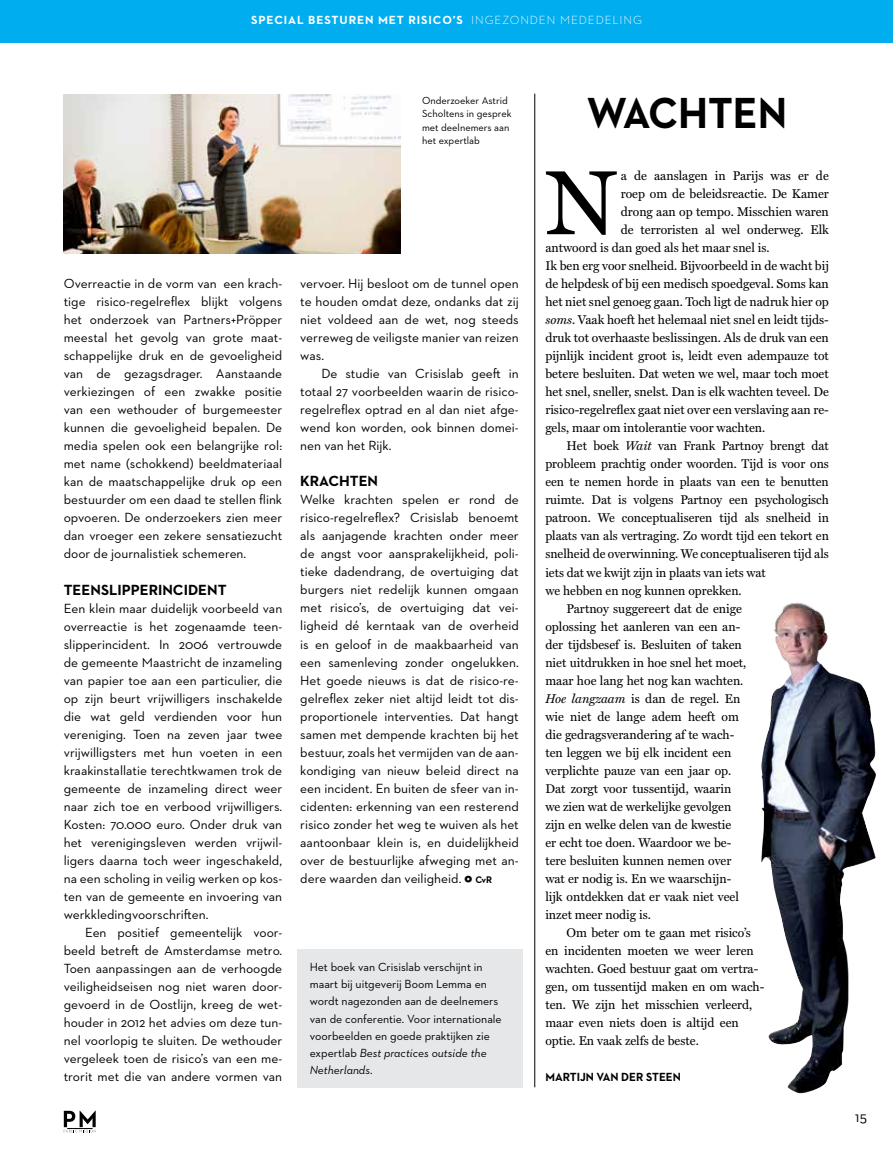
<style>
.page{position:relative;width:893px;height:1149px;background:#fff}
.page>*{position:absolute;margin:0;border:0;box-sizing:border-box;transform-origin:0 0}
.t1{font:91.8px "Miller Text";color:#000}
.t2{font:700 44.25px "Neutraface 2 Text";color:#000;scale:.95 1}
.t3{font:700 28.5px "Neutraface 2 Text";color:#000}
.t4{font:700 15px "Neutraface 2 Text";color:#000}
.t5{font:15px "Neutraface 2 Text";color:#000}
.t6{font:13.5px/18px "Neutraface 2 Text";color:#000;text-align:justify}
.t7{font:12.75px "Miller Text";color:#000}
.t8{font:12.75px "Miller Text";color:#000;scale:.96 1}
.t9{font:12px/17.2px "Neutraface 2 Text";color:#000}
.t10{font:700 12px "Neutraface 2 Text";letter-spacing:.075em;color:#fff}
.t11{font:700 12px "Neutraface 2 Text";color:#000}
.t12{font:10.5px/13.5px "Neutraface 2 Text";color:#000}
.t13{font:700 9.75px "Neutraface 2 Text";color:#000}
.s1{font-weight:300}
.s2{font-style:italic}
</style>
<div class="page">
<svg style="left:64px;top:1110px;width:32px;height:21px"></svg>
<div style="left:0;top:0;width:893px;height:43px;background:#00aeef"></div>
<hr style="left:534px;top:94px;width:1px;height:992px;background:#000">
<img style="left:64px;top:95px;width:337px;height:158px">
<div style="left:297px;top:948px;width:225px;height:138px;background:#e6e7e8"></div>
<img style="left:761px;top:602px;width:107px;height:490px">
<p class="t10" style="left:251px;top:12px;width:392px">SPECIAL BESTUREN MET RISICO’S <span class="s1">INGEZONDEN MEDEDELING</span></p>
<p class="t12" style="left:422px;top:93px;width:91px">Onderzoeker Astrid<br>Scholtens in gesprek met deelnemers aan het expertlab</p>
<p class="t6" style="left:64px;top:274px;width:220px">Overreactie in de vorm van een krach&shy;tige risico-regelreflex blijkt volgens het onderzoek van Partners+Pröpper meestal het gevolg van grote maat&shy;schappelijke druk en de gevoeligheid van de gezagsdrager. Aanstaande verkiezingen of een zwakke positie van een wethouder of burgemeester kunnen die gevoeligheid bepalen. De media spelen ook een belangrijke rol: met name (schokkend) beeldmateriaal kan de maatschappelijke druk op een bestuurder om een daad te stellen flink opvoeren. De onderzoekers zien meer dan vroeger een zekere sensatiezucht door de journalistiek schemeren.</p>
<p class="t4" style="left:64px;top:579px;width:46px">TEENSLIPPE</p>
<p class="t4" style="left:149px;top:579px;width:34px">RINCIDE</p>
<p class="t4" style="left:207px;top:579px;width:21px">NT</p>
<p class="t6" style="left:64px;top:598px;width:220px">Een klein maar duidelijk voorbeeld van overreactie is het zogenaamde teen&shy;slipperincident. In 2006 vertrouwde de gemeente Maastricht de inzameling van papier toe aan een particulier, die op zijn beurt vrijwilligers inschakelde die wat geld verdienden voor hun vereniging. Toen na zeven jaar twee vrijwilligsters met hun voeten in een kraakinstallatie terechtkwamen trok de gemeente de inzameling direct weer naar zich toe en verbood vrijwilligers.<br>Kosten: 70.000 euro. Onder druk van het verenigingsleven werden vrijwil&shy;ligers daarna toch weer ingeschakeld, na een scholing in veilig werken op kos&shy;ten van de gemeente en invoering van werkkledingvoorschriften.</p>
<p class="t6" style="left:64px;top:922px;width:220px;text-indent:21px">Een positief gemeentelijk voor&shy;beeld betreft de Amsterdamse metro.<br>Toen aanpassingen aan de verhoogde veiligheidseisen nog niet waren door&shy;gevoerd in de Oostlijn, kreeg de wet&shy;houder in 2012 het advies om deze tun&shy;nel voorlopig te sluiten. De wethouder vergeleek toen de risico’s van een me&shy;trorit met die van andere vormen van</p>
<p class="t6" style="left:300px;top:274px;width:220px">vervoer. Hij besloot om de tunnel open te houden omdat deze, ondanks dat zij niet voldeed aan de wet, nog steeds verreweg de veiligste manier van reizen was.</p>
<p class="t6" style="left:300px;top:364px;width:220px;text-indent:21px">De studie van Crisislab geeft in totaal 27 voorbeelden waarin de risico&shy;regelreflex optrad en al dan niet afge&shy;wend kon worden, ook binnen domei&shy;nen van het Rijk.</p>
<p class="t4" style="left:300px;top:471px;width:79px">KRACHTEN</p>
<p class="t6" style="left:300px;top:490px;width:220px">Welke krachten spelen er rond de risico-regelreflex? Crisislab benoemt als aanjagende krachten onder meer de angst voor aansprakelijkheid, poli&shy;tieke dadendrang, de overtuiging dat burgers niet redelijk kunnen omgaan met risico’s, de overtuiging dat vei&shy;ligheid dé kerntaak van de overheid is en geloof in de maakbaarheid van een samenleving zonder ongelukken.<br>Het goede nieuws is dat de risico-re&shy;gelreflex zeker niet altijd leidt tot dis&shy;proportionele interventies. Dat hangt samen met dempende krachten bij het bestuur, zoals het vermijden van de aan&shy;kondiging van nieuw beleid direct na een incident. En buiten de sfeer van in&shy;cidenten: erkenning van een resterend risico zonder het weg te wuiven als het aantoonbaar klein is, en duidelijkheid over de bestuurlijke afweging met an&shy;dere waarden dan veiligheid.</p>
<h3 class="t3" style="left:461px;top:868px;width:15px">˚</h3>
<p class="t13" style="left:475px;top:872px;width:17px">CVR</p>
<p class="t9" style="left:310px;top:957px;width:193px">Het boek van Crisislab verschijnt in maart bij uitgeverij Boom Lemma en wordt nagezonden aan de deelnemers van de conferentie. Voor internationale voorbeelden en goede praktijken zie expertlab <span class="s2">Best practices outside the Netherlands</span>.</p>
<h2 class="t2" style="left:587px;top:85px;width:213px">WACHTEN</h2>
<h1 class="t1" style="left:545px;top:150px;width:73px">N</h1>
<p class="t7" style="left:621px;top:168px;width:210px">a de aanslagen in Parijs was er de</p>
<p class="t7" style="left:621px;top:186px;width:210px">roep om de beleidsreactie. De Kamer</p>
<p class="t7" style="left:621px;top:204px;width:210px">drong aan op tempo. Misschien waren</p>
<p class="t7" style="left:621px;top:222px;width:210px">de terroristen al wel onderweg. Elk</p>
<p class="t7" style="left:545px;top:240px;width:226px">antwoord is dan goed als het maar snel is.</p>
<p class="t7" style="left:545px;top:258px;width:285px">Ik ben erg voor snelheid. Bijvoorbeeld in de wacht bij</p>
<p class="t7" style="left:545px;top:276px;width:285px">de helpdesk of bij een medisch spoedgeval. Soms kan</p>
<p class="t7" style="left:545px;top:294px;width:285px">het niet snel genoeg gaan. Toch ligt de nadruk hier op</p>
<p class="t7" style="left:545px;top:312px;width:285px"><span class="s2">soms</span>. Vaak hoeft het helemaal niet snel en leidt tijds-</p>
<p class="t7" style="left:545px;top:330px;width:285px">druk tot overhaaste beslissingen. Als de druk van een</p>
<p class="t7" style="left:545px;top:348px;width:285px">pijnlijk incident groot is, leidt even adempauze tot</p>
<p class="t7" style="left:545px;top:366px;width:285px">betere besluiten. Dat weten we wel, maar toch moet</p>
<p class="t7" style="left:545px;top:384px;width:285px">het snel, sneller, snelst. Dan is elk wachten teveel. De</p>
<p class="t7" style="left:545px;top:402px;width:285px">risico-regelreflex gaat niet over een verslaving aan re-</p>
<p class="t7" style="left:545px;top:420px;width:221px">gels, maar om intolerantie voor wachten.</p>
<p class="t8" style="left:567px;top:438px;width:275px">Het boek <span class="s2">Wait</span> van Frank Partnoy brengt dat</p>
<p class="t8" style="left:545px;top:456px;width:297px">probleem prachtig onder woorden. Tijd is voor ons</p>
<p class="t8" style="left:545px;top:474px;width:297px">een te nemen horde in plaats van een te benutten</p>
<p class="t8" style="left:545px;top:492px;width:297px">ruimte. Dat is volgens Partnoy een psychologisch</p>
<p class="t8" style="left:545px;top:510px;width:297px">patroon. We conceptualiseren tijd als snelheid in</p>
<p class="t8" style="left:545px;top:528px;width:297px">plaats van als vertraging. Zo wordt tijd een tekort en</p>
<p class="t8" style="left:545px;top:546px;width:297px">snelheid de overwinning. We conceptualiseren tijd als</p>
<p class="t8" style="left:545px;top:564px;width:231px">iets dat we kwijt zijn in plaats van iets wat</p>
<p class="t8" style="left:545px;top:582px;width:206px">we hebben en nog kunnen oprekken.</p>
<p class="t7" style="left:567px;top:600px;width:177px">Partnoy suggereert dat de enige</p>
<p class="t7" style="left:545px;top:618px;width:196px">oplossing het aanleren van een an-</p>
<p class="t7" style="left:545px;top:636px;width:198px">der tijdsbesef is. Besluiten of taken</p>
<p class="t7" style="left:545px;top:654px;width:202px">niet uitdrukken in hoe snel het moet,</p>
<p class="t7" style="left:545px;top:672px;width:200px">maar hoe lang het nog kan wachten.</p>
<p class="t7" style="left:545px;top:690px;width:196px"><span class="s2">Hoe langzaam</span> is dan de regel. En</p>
<p class="t7" style="left:545px;top:708px;width:195px">wie niet de lange adem heeft om</p>
<p class="t7" style="left:545px;top:726px;width:190px">die gedragsverandering af te wach-</p>
<p class="t7" style="left:545px;top:744px;width:188px">ten leggen we bij elk incident een</p>
<p class="t7" style="left:545px;top:762px;width:188px">verplichte pauze van een jaar op.</p>
<p class="t7" style="left:545px;top:780px;width:188px">Dat zorgt voor tussentijd, waarin</p>
<p class="t7" style="left:545px;top:798px;width:187px">we zien wat de werkelijke gevolgen</p>
<p class="t7" style="left:545px;top:816px;width:188px">zijn en welke delen van de kwestie</p>
<p class="t7" style="left:545px;top:834px;width:187px">er echt toe doen. Waardoor we be-</p>
<p class="t7" style="left:545px;top:852px;width:188px">tere besluiten kunnen nemen over</p>
<p class="t7" style="left:545px;top:870px;width:187px">wat er nodig is. En we waarschijn-</p>
<p class="t7" style="left:545px;top:888px;width:195px">lijk ontdekken dat er vaak niet veel</p>
<p class="t7" style="left:545px;top:906px;width:107px">inzet meer nodig is.</p>
<p class="t7" style="left:567px;top:924px;width:186px">Om beter om te gaan met risico’s</p>
<p class="t7" style="left:545px;top:942px;width:210px">en incidenten moeten we weer leren</p>
<p class="t7" style="left:545px;top:960px;width:214px">wachten. Goed bestuur gaat om vertra-</p>
<p class="t7" style="left:545px;top:978px;width:220px">gen, om tussentijd maken en om wach-</p>
<p class="t7" style="left:545px;top:996px;width:208px">ten. We zijn het misschien verleerd,</p>
<p class="t7" style="left:545px;top:1014px;width:195px">maar even niets doen is altijd een</p>
<p class="t7" style="left:545px;top:1032px;width:155px">optie. En vaak zelfs de beste.</p>
<p class="t11" style="left:545px;top:1068px;width:137px">MARTIJN VAN DE R STEE N</p>
<p class="t5" style="left:855px;top:1107px;width:13px">15</p>
</div>
